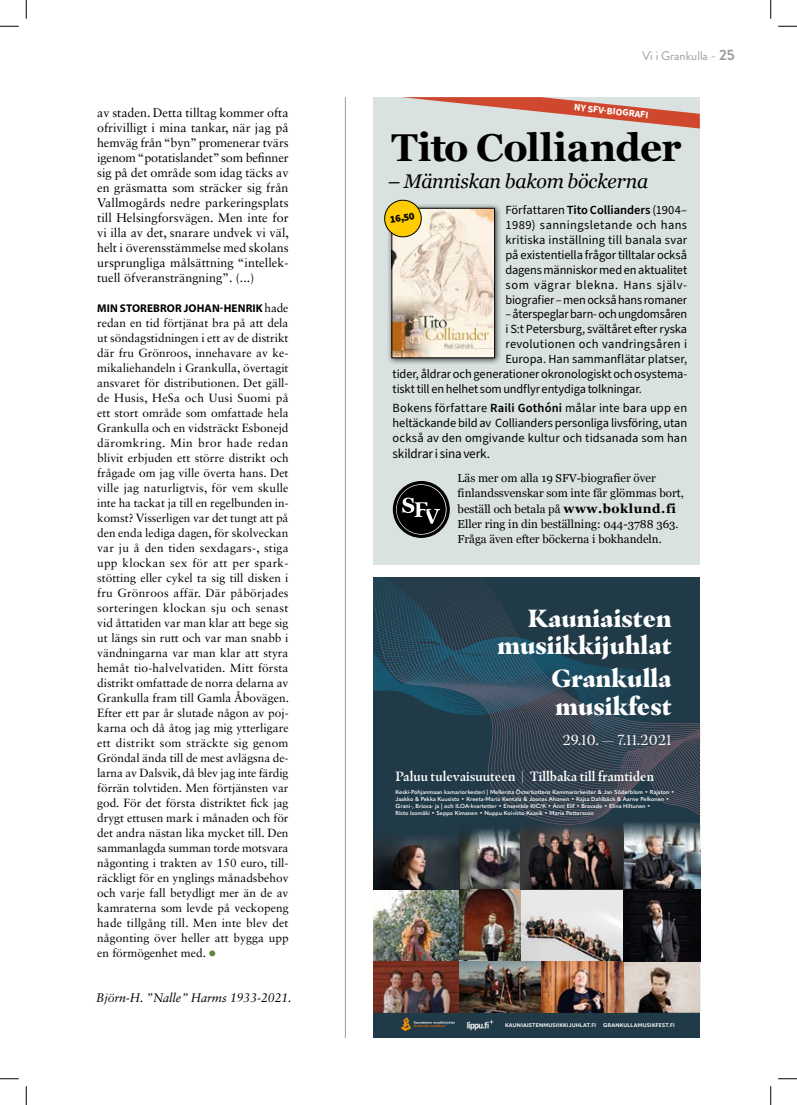
<style>
.page{position:relative;width:797px;height:1105px;background:#fff}
.page>*{position:absolute;margin:0;border:0;box-sizing:border-box;transform-origin:0 0}
.t1{font:700 38.88px "Georgia";letter-spacing:-.015em;color:#000}
.t2{font:900 24.75px/27.4px "Masqualero";color:#fff;text-align:right}
.t3{font:italic 19.75px "Georgia";letter-spacing:-.01em;color:#000}
.t4{font:14.75px "Masqualero";color:#fff}
.t5{font:600 13.38px "Masqualero";color:#fff}
.t6{font:13.25px "Source Sans Pro";letter-spacing:-.015em;color:#000}
.t7{font:12.5px/14.9px "Source Sans Pro";letter-spacing:-.005em;color:#000;text-align:justify}
.t8{font:12.5px/15px "Sabon LT Std";color:#000;text-align:justify}
.t9{font:italic 12.5px "Sabon LT Std";letter-spacing:-.01em;color:#000}
.t10{font:12.5px "Source Sans Pro";letter-spacing:.02em;color:#000}
.t11{font:12.5px "Brandon Grotesque";color:#9d9d9c}
.t12{font:11.88px/15px "Sabon LT Std";letter-spacing:.01em;color:#000;text-align:justify}
.t13{font:11.5px/15.4px "Georgia";color:#000}
.t14{font:700 11.25px "Myriad Pro";letter-spacing:.01em;color:#000}
.t15{font:900 10.5px "Source Sans Pro";color:#000}
.t16{font:700 9.75px "Source Sans Pro";color:#fff}
.t17{font:600 5.75px/6.9px "Quasimoda";color:#fff}
.t18{font:700 5.25px "Quasimoda";letter-spacing:.04em;color:#fff}
.s1{font-family:"Sabon LT Std";font-weight:400;font-size:11.88px}
.s2{font-family:"Lato";color:#5a853c}
.s3{font-weight:700;font-size:15px}
.s4{font-weight:600}
.s5{font-weight:700;font-size:12.75px}
</style>
<div class="page">
<div style="left:373px;top:97px;width:326px;height:468px;background:#dae2e1"></div>
<svg style="left:393px;top:481px;width:57px;height:57px"></svg>
<div style="left:387px;top:203px;width:114px;height:162px;background:#000;opacity:.75"></div>
<img style="left:393px;top:210px;width:100px;height:146px">
<div style="left:391px;top:208px;width:104px;height:150px;border:1px solid #000"></div>
<svg style="left:402px;top:97px;width:297px;height:31px"></svg>
<svg style="left:384px;top:199px;width:38px;height:39px"></svg>
<div style="left:373px;top:577px;width:327px;height:461px;background:#213a47"></div>
<svg style="left:373px;top:577px;width:137px;height:43px"></svg>
<svg style="left:373px;top:620px;width:143px;height:12px"></svg>
<svg style="left:373px;top:632px;width:327px;height:189px"></svg>
<div style="left:520px;top:890px;width:103px;height:71px;background:#e8e8e7"></div>
<img style="left:520px;top:900px;width:103px;height:61px">
<img style="left:373px;top:889px;width:147px;height:72px">
<img style="left:460px;top:820px;width:60px;height:91px">
<img style="left:459px;top:961px;width:241px;height:52px">
<img style="left:373px;top:832px;width:87px;height:57px">
<img style="left:623px;top:823px;width:77px;height:67px">
<svg style="left:623px;top:890px;width:77px;height:71px;background:#1c1a1e"></svg>
<img style="left:522px;top:823px;width:99px;height:65px">
<div style="left:520px;top:821px;width:103px;height:69px;border:1px solid #393939"></div>
<img style="left:373px;top:961px;width:86px;height:52px">
<svg style="left:401px;top:1017px;width:54px;height:14px"></svg>
<img style="left:466px;top:1019px;width:28px;height:12px">
<hr style="left:345px;top:97px;width:1px;height:941px;background:#9d9d9c">
<svg style="left:0;top:25px;width:19px;height:2px"></svg>
<svg style="left:778px;top:25px;width:19px;height:2px"></svg>
<svg style="left:0;top:1078px;width:19px;height:1px"></svg>
<svg style="left:778px;top:1078px;width:19px;height:1px"></svg>
<svg style="left:25px;top:0;width:2px;height:19px"></svg>
<svg style="left:25px;top:1086px;width:2px;height:19px"></svg>
<svg style="left:770px;top:0;width:1px;height:19px"></svg>
<svg style="left:770px;top:1086px;width:1px;height:19px"></svg>
<p class="t8" style="left:97px;top:105px;width:193px">av staden. Detta tilltag kommer ofta ofrivilligt i mina tankar, när jag på hemväg från “byn” promenerar tvärs igenom “potatislandet” som befinner sig på det område som idag täcks av en gräsmatta som sträcker sig från Vallmogårds nedre parkeringsplats till Helsingforsvägen. Men inte for vi illa av det, snarare undvek vi väl, helt i överensstämmelse med skolans ursprungliga målsättning “intellek&shy;tuell öfveransträngning”. (...)</p>
<p class="t14" style="left:97px;top:300px;width:193px">MIN STOREBROR JOHAN-HENRIK <span class="s1">hade</span></p>
<p class="t12" style="left:97px;top:315px;width:193px">redan en tid förtjänat bra på att dela ut söndagstidningen i ett av de distrikt där fru Grönroos, innehavare av ke&shy;mikaliehandeln i Grankulla, övertagit ansvaret för distributionen. Det gäll&shy;de Husis, HeSa och Uusi Suomi på ett stort område som omfattade hela Grankulla och en vidsträckt Esbonejd däromkring. Min bror hade redan blivit erbjuden ett större distrikt och frågade om jag ville överta hans. Det ville jag naturligtvis, för vem skulle inte ha tackat ja till en regelbunden in&shy;komst? Visserligen var det tungt att på den enda lediga dagen, för skolveckan var ju å den tiden sexdagars-, stiga upp klockan sex för att per spark&shy;stötting eller cykel ta sig till disken i fru Grönroos affär. Där påbörjades sorteringen klockan sju och senast vid åttatiden var man klar att bege sig ut längs sin rutt och var man snabb i vändningarna var man klar att styra hemåt tio-halvelvatiden. Mitt första distrikt omfattade de norra delarna av Grankulla fram till Gamla Åbovägen.<br>Efter ett par år slutade någon av poj&shy;karna och då åtog jag mig ytterligare ett distrikt som sträckte sig genom Gröndal ända till de mest avlägsna de&shy;larna av Dalsvik, då blev jag inte färdig förrän tolvtiden. Men förtjänsten var god. För det första distriktet fick jag drygt ettusen mark i månaden och för det andra nästan lika mycket till. Den sammanlagda summan torde motsvara någonting i trakten av 150 euro, till&shy;räckligt för en ynglings månadsbehov och varje fall betydligt mer än de av kamraterna som levde på veckopeng hade tillgång till. Men inte blev det någonting över heller att bygga upp en förmögenhet med. <span class="s2">●</span></p>
<p class="t9" style="left:96px;top:990px;width:197px">Björn-H. ”Nalle” Harms 1933-2021.</p>
<p class="t11" style="left:642px;top:47px;width:94px">Vi i Grankulla - <span class="s3">25</span></p>
<p class="t16" style="left:575px;top:101px;width:76px;rotate:6deg">NY SFV-BIOGRAFI</p>
<h1 class="t1" style="left:391px;top:118px;width:292px">Tito Colliander</h1>
<h3 class="t3" style="left:388px;top:167px;width:262px">– Människan bakom böckerna</h3>
<p class="t7" style="left:505px;top:203px;width:183px">Författaren <span class="s4">Tito Collianders</span> (1904– 1989) sanningsletande och hans kritiska inställning till banala svar på existentiella frågor tilltalar också dagens människor med en aktualitet som vägrar blekna. Hans själv&shy;biografier – men också hans romaner</p>
<p class="t7" style="left:505px;top:307px;width:183px">– återspeglar barn- och ungdomsåren</p>
<p class="t7" style="left:505px;top:322px;width:183px">i S:t Petersburg, svältåret efter ryska</p>
<p class="t10" style="left:505px;top:336px;width:183px">revolutionen och vandringsåren i</p>
<p class="t7" style="left:505px;top:352px;width:183px">Europa. Han sammanflätar platser,</p>
<p class="t7" style="left:392px;top:367px;width:296px">tider, åldrar och generationer okronologiskt och osystema-</p>
<p class="t7" style="left:392px;top:381px;width:251px">tiskt till en helhet som undflyr entydiga tolkningar.</p>
<p class="t7" style="left:392px;top:401px;width:296px">Bokens författare <span class="s4">Raili Gothóni</span> målar inte bara upp en heltäckande bild av Collianders personliga livsföring, utan också av den omgivande kultur och tidsanada som han</p>
<p class="t6" style="left:392px;top:444px;width:99px">skildrar i sina verk.</p>
<p class="t15" style="left:389px;top:213px;width:26px;rotate:-9deg">16,50</p>
<p class="t13" style="left:457px;top:470px;width:228px">Läs mer om alla 19 SFV-biografier över finlandssvenskar som inte får glömmas bort, beställ och betala på <span class="s5">www.boklund.fi </span>Eller ring in din beställning: 044-3788 363.<br>Fråga även efter böckerna i bokhandeln.</p>
<h2 class="t2" style="left:497px;top:604px;width:176px">Kauniaisten musiikkijuhlat</h2>
<h2 class="t2" style="left:551px;top:665px;width:122px;text-align:left">Grankulla musikfest</h2>
<p class="t4" style="left:562px;top:731px;width:111px">29.10. — 7.11.2021</p>
<p class="t5" style="left:395px;top:768px;width:260px">Paluu tulevaisuuteen | Tillbaka till framtiden</p>
<p class="t17" style="left:395px;top:788px;width:280px">Keski-Pohjanmaan kamariorkesteri | Mellersta Österbottens Kammarorkester &amp; Jan Söderblom • Rajaton • Jaakko &amp; Pekka Kuusisto • Kreeta-Maria Kentala &amp; Joonas Ahonen • Kajsa Dahlbäck &amp; Aarne Pelkonen • Grani-, Briosa- ja | och ILOA-kvartetter • Ensemble KIC/K • Anni Elif • Bravade • Elina Hiltunen •<br>Risto Isomäki • Seppo Kimanen • Nuppu Koivisto-Kaasik • Maria Pettersson</p>
<p class="t18" style="left:505px;top:1021px;width:92px">KAUNIAISTENMUSIIKKIJUHLAT.FI</p>
<p class="t18" style="left:603px;top:1021px;width:73px">GRANKULLAMUSIKFEST.FI</p>
</div>
